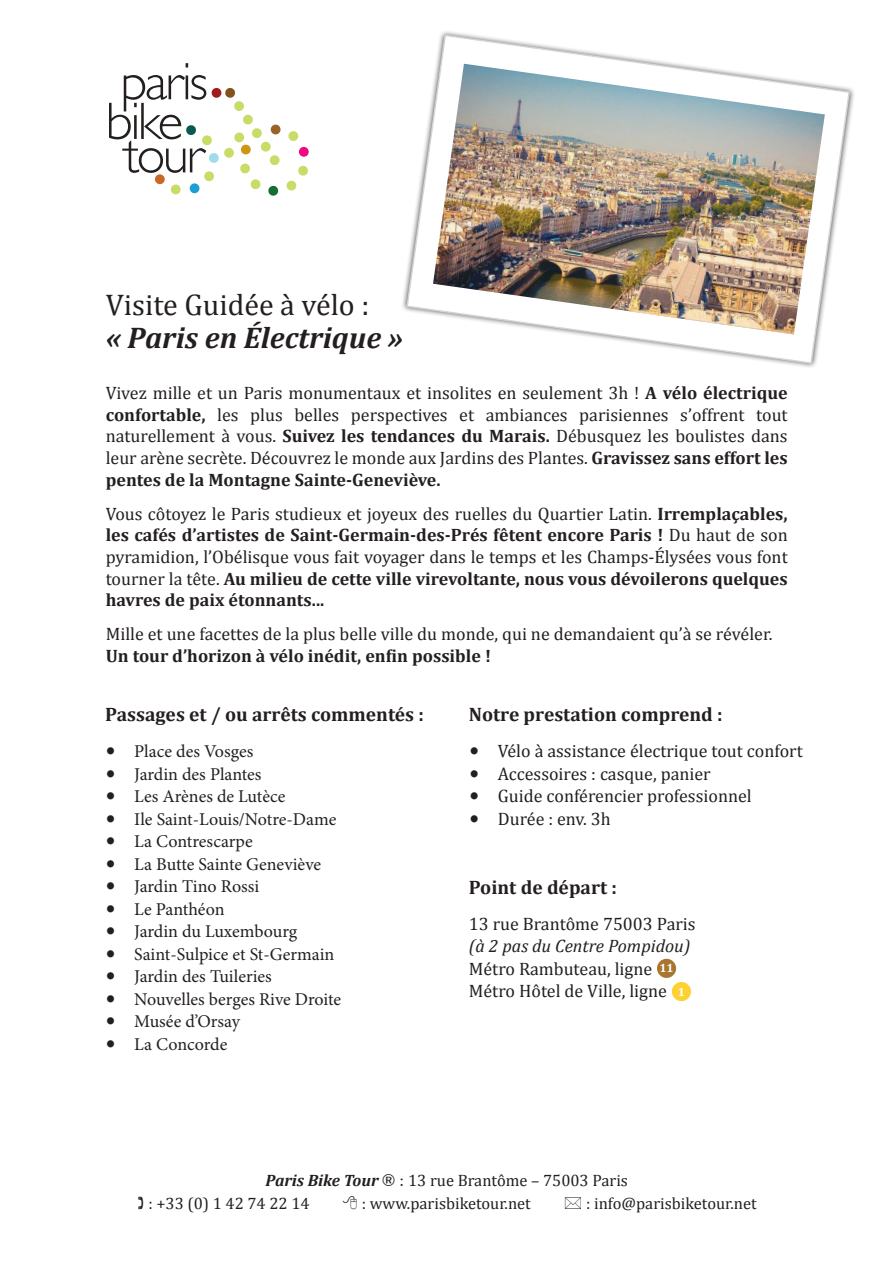
<style>
.page{position:relative;width:893px;height:1263px;background:#fff}
.page>*{position:absolute;margin:0;border:0;box-sizing:border-box;transform-origin:0 0}
.t1{font:300 52.95px "Gill Sans";letter-spacing:-.045em;color:#241f1f}
.t2{font:italic 700 30px "Cambria";color:#241f1f}
.t3{font:30px "Cambria";color:#241f1f}
.t4{font:700 19.5px "Cambria";color:#241f1f}
.t5{font:18px/21.6px "Cambria";color:#241f1f;text-align:justify}
.t6{font:18px "Minion Pro";color:#241f1f}
.t7{font:700 18px "Cambria";color:#241f1f}
.t8{font:italic 18px "Cambria";color:#241f1f}
.t9{font:16.5px "Cambria";color:#241f1f}
.t10{font:italic 700 16.5px "Cambria";color:#241f1f}
.t11{font:700 12px "Cambria";color:#fff}
.s1{font-weight:700}
</style>
<div class="page">
<svg style="left:405px;top:34px;width:446px;height:331px"></svg>
<svg style="left:155px;top:174px;width:26px;height:21px"></svg>
<div style="left:189px;top:183px;width:11px;height:10px;background:#1c9fd5;border-radius:50%"></div>
<svg style="left:204px;top:171px;width:10px;height:11px"></svg>
<svg style="left:209px;top:153px;width:10px;height:10px"></svg>
<svg style="left:186px;top:125px;width:26px;height:21px"></svg>
<svg style="left:211px;top:88px;width:11px;height:10px"></svg>
<svg style="left:225px;top:88px;width:84px;height:108px"></svg>
<img style="left:433px;top:64px;width:392px;height:270px">
<div style="left:657px;top:959px;width:19px;height:19px;background:#a87631;border-radius:50%"></div>
<div style="left:672px;top:982px;width:19px;height:19px;background:#fdd12f;border-radius:50%"></div>
<h1 class="t1" style="left:120px;top:40px;width:89px">paris</h1>
<h1 class="t1" style="left:106px;top:80px;width:79px">bike</h1>
<h1 class="t1" style="left:123px;top:113px;width:82px">tour</h1>
<h2 class="t3" style="left:106px;top:287px;width:265px">Visite Guidée à vélo :</h2>
<h2 class="t2" style="left:106px;top:317px;width:299px">« Paris en Électrique »</h2>
<p class="t5" style="left:106px;top:382px;width:684px">Vivez mille et un Paris monumentaux et insolites en seulement 3h ! <span class="s1">A vélo électrique confortable,</span> les plus belles perspectives et ambiances parisiennes s’offrent tout naturellement à vous. <span class="s1">Suivez les tendances du Marais.</span> Débusquez les boulistes dans leur arène secrète. Découvrez le monde aux Jardins des Plantes. <span class="s1">Gravissez sans effort les pentes de la Montagne Sainte-Geneviève.</span></p>
<p class="t5" style="left:106px;top:503px;width:684px">Vous côtoyez le Paris studieux et joyeux des ruelles du Quartier Latin. <span class="s1">Irremplaçables, les cafés d’artistes de Saint-Germain-des-Prés fêtent encore Paris !</span> Du haut de son pyramidion, l’Obélisque vous fait voyager dans le temps et les Champs-Élysées vous font tourner la tête. <span class="s1">Au milieu de cette ville virevoltante, nous vous dévoilerons quelques havres de paix étonnants...</span></p>
<p class="t5" style="left:106px;top:623px;width:668px">Mille et une facettes de la plus belle ville du monde, qui ne demandaient qu’à se révéler.</p>
<p class="t7" style="left:106px;top:643px;width:387px">Un tour d’horizon à vélo inédit, enfin possible !</p>
<p class="t4" style="left:105px;top:701px;width:320px">Passages et / ou arrêts commentés :</p>
<p class="t6" style="left:105px;top:739px;width:150px">• Place des Vosges</p>
<p class="t6" style="left:105px;top:762px;width:158px">• Jardin des Plantes</p>
<p class="t6" style="left:105px;top:784px;width:182px">• Les Arènes de Lutèce</p>
<p class="t6" style="left:105px;top:807px;width:233px">• Ile Saint-Louis/Notre-Dame</p>
<p class="t6" style="left:105px;top:829px;width:149px">• La Contrescarpe</p>
<p class="t6" style="left:105px;top:852px;width:218px">• La Butte Sainte Geneviève</p>
<p class="t6" style="left:105px;top:874px;width:155px">• Jardin Tino Rossi</p>
<p class="t6" style="left:105px;top:897px;width:121px">• Le Panthéon</p>
<p class="t6" style="left:105px;top:919px;width:194px">• Jardin du Luxembourg</p>
<p class="t6" style="left:105px;top:942px;width:231px">• Saint-Sulpice et St-Germain</p>
<p class="t6" style="left:105px;top:964px;width:168px">• Jardin des Tuileries</p>
<p class="t6" style="left:105px;top:987px;width:237px">• Nouvelles berges Rive Droite</p>
<p class="t6" style="left:105px;top:1009px;width:136px">• Musée d’Orsay</p>
<p class="t6" style="left:105px;top:1032px;width:124px">• La Concorde</p>
<p class="t4" style="left:469px;top:701px;width:255px">Notre prestation comprend :</p>
<p class="t5" style="left:469px;top:740px;width:335px">• Vélo à assistance électrique tout confort</p>
<p class="t5" style="left:469px;top:762px;width:243px">• Accessoires : casque, panier</p>
<p class="t5" style="left:469px;top:785px;width:284px">• Guide conférencier professionnel</p>
<p class="t5" style="left:469px;top:807px;width:143px">• Durée : env. 3h</p>
<p class="t4" style="left:469px;top:873px;width:150px">Point de départ :</p>
<p class="t5" style="left:469px;top:913px;width:228px">13 rue Brantôme 75003 Paris</p>
<p class="t8" style="left:469px;top:933px;width:223px">(à 2 pas du Centre Pompidou)</p>
<p class="t5" style="left:469px;top:957px;width:200px;line-height:22.5px">Métro Rambuteau, ligne<br>Métro Hôtel de Ville, ligne</p>
<p class="t11" style="left:659px;top:959px;width:16px">11</p>
<p class="t11" style="left:678px;top:984px;width:9px">1</p>
<p class="t10" style="left:265px;top:1169px;width:115px">Paris Bike Tour</p>
<p class="t9" style="left:408px;top:1171px;width:221px">13 rue Brantôme – 75003 Paris</p>
<p class="t9" style="left:148px;top:1193px;width:163px">: +33 (0) 1 42 74 22 14</p>
<p class="t9" style="left:362px;top:1193px;width:171px">: www.parisbiketour.net</p>
<p class="t9" style="left:586px;top:1193px;width:172px">: info@parisbiketour.net</p>
</div>
